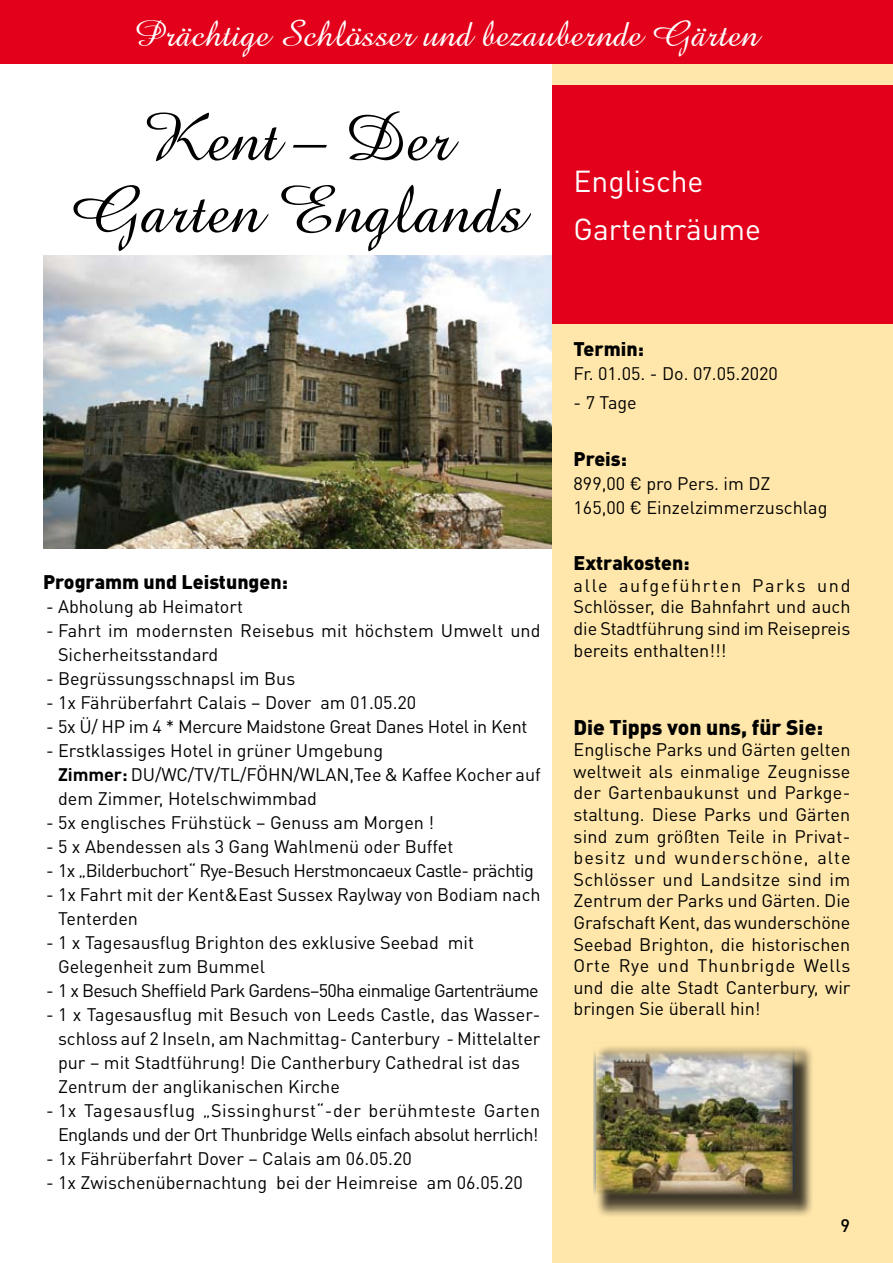
<style>
.page{position:relative;width:893px;height:1263px;background:#fff}
.page>*{position:absolute;margin:0;border:0;box-sizing:border-box;transform-origin:0 0}
.t1{font:67.5px/72px "Amazone BT";color:#000;text-align:center}
.t2{font:37.5px "Amazone BT";color:#fff}
.t3{font:30px/48px "DIN Pro";color:#fff}
.t4{font:900 21px "DIN Pro";color:#000}
.t5{font:900 19.5px "DIN Pro";color:#000}
.t6{font:18px/21.6px "DIN Pro";color:#000}
.t7{font:18px/24px "DIN Pro";letter-spacing:-.03em;color:#000;text-align:center}
.t8{font:18px "DIN Pro";letter-spacing:-.035em;color:#000}
.t9{font:18px "DIN Pro";letter-spacing:-.04em;color:#000}
.t10{font:18px "DIN Pro";letter-spacing:-.02em;color:#000}
.t11{font:500 18px "DIN Pro";color:#000}
.s1{font-weight:700}
</style>
<div class="page">
<img style="left:43px;top:255px;width:510px;height:294px">
<div style="left:553px;top:64px;width:340px;height:1199px;background:#ffe7ab"></div>
<div style="left:0;top:0;width:893px;height:64px;background:#e2001a"></div>
<div style="left:553px;top:85px;width:340px;height:238px;background:#e2001a"></div>
<div style="left:595px;top:1044px;width:225px;height:180px;background:#000;opacity:.75"></div>
<img style="left:597px;top:1052px;width:195px;height:142px">
<h2 class="t2" style="left:134px;top:12px;width:627px">Prächtige Schlösser und bezaubernde Gärten</h2>
<h1 class="t1" style="left:69px;top:103px;width:458px">Kent – Der<br>Garten Englands</h1>
<h3 class="t3" style="left:573px;top:156px;width:189px">Englische<br>Gartenträume</h3>
<p class="t5" style="left:43px;top:569px;width:246px">Programm und Leistungen:</p>
<p class="t6" style="left:46px;top:595px;width:198px">- Abholung ab Heimatort</p>
<p class="t6" style="left:58px;top:618px;width:484px;line-height:24px;text-indent:-12px">- Fahrt im modernsten Reisebus mit höchstem Umwelt und<br>Sicherheitsstandard</p>
<p class="t6" style="left:46px;top:667px;width:251px">- Begrüssungsschnapsl im Bus</p>
<p class="t6" style="left:46px;top:691px;width:372px">- 1x Fährüberfahrt Calais – Dover am 01.05.20</p>
<p class="t10" style="left:46px;top:714px;width:483px">- 5x Ü/ HP im 4 * Mercure Maidstone Great Danes Hotel in Kent</p>
<p class="t6" style="left:58px;top:738px;width:484px;line-height:24px;text-indent:-12px">- Erstklassiges Hotel in grüner Umgebung<br><span class="s1">Zimmer:</span> DU/WC/TV/TL/FÖHN/WLAN,Tee &amp; Kaffee Kocher auf dem Zimmer, Hotelschwimmbad</p>
<p class="t6" style="left:46px;top:811px;width:390px">- 5x englisches Frühstück – Genuss am Morgen !</p>
<p class="t6" style="left:46px;top:835px;width:409px">- 5 x Abendessen als 3 Gang Wahlmenü oder Buffet</p>
<p class="t8" style="left:46px;top:858px;width:489px">- 1x „Bilderbuchort“ Rye-Besuch Herstmoncaeux Castle- prächtig</p>
<p class="t6" style="left:58px;top:882px;width:484px;line-height:24px;text-indent:-12px">- 1x Fahrt mit der Kent&amp;East Sussex Raylway von Bodiam nach<br>Tenterden</p>
<p class="t6" style="left:58px;top:930px;width:418px;line-height:24px;text-indent:-12px">- 1 x Tagesausflug Brighton des exklusive Seebad mit<br>Gelegenheit zum Bummel</p>
<p class="t9" style="left:46px;top:978px;width:494px">- 1 x Besuch Sheffield Park Gardens–50ha einmalige Gartenträume</p>
<p class="t6" style="left:58px;top:1002px;width:484px;line-height:24px;text-indent:-12px">- 1 x Tagesausflug mit Besuch von Leeds Castle, das Wasser&shy;schloss auf 2 Inseln, am Nachmittag- Canterbury - Mittelalter pur – mit Stadtführung! Die Cantherbury Cathedral ist das Zentrum der anglikanischen Kirche</p>
<p class="t7" style="left:46px;top:1098px;width:496px">- 1x Tagesausflug „Sissinghurst“-der berühmteste Garten<br>Englands und der Ort Thunbridge Wells einfach absolut herrlich!</p>
<p class="t6" style="left:46px;top:1147px;width:367px">- 1x Fährüberfahrt Dover – Calais am 06.05.20</p>
<p class="t6" style="left:46px;top:1171px;width:478px">- 1x Zwischenübernachtung bei der Heimreise am 06.05.20</p>
<p class="t5" style="left:573px;top:336px;width:72px">Termin:</p>
<p class="t6" style="left:573px;top:362px;width:206px">Fr. 01.05. - Do. 07.05.2020</p>
<p class="t6" style="left:573px;top:391px;width:65px">- 7 Tage</p>
<p class="t5" style="left:573px;top:445px;width:55px">Preis:</p>
<p class="t6" style="left:573px;top:470px;width:255px;line-height:24px">899,00 € pro Pers. im DZ<br>165,00 € Einzelzimmerzuschlag</p>
<p class="t5" style="left:573px;top:550px;width:118px">Extrakosten:</p>
<p class="t6" style="left:573px;top:574px;width:278px;text-align:justify">alle aufgeführten Parks und Schlösser, die Bahnfahrt und auch die Stadtführung sind im Reisepreis bereits enthalten!!!</p>
<p class="t4" style="left:573px;top:713px;width:251px">Die Tipps von uns, für Sie:</p>
<p class="t6" style="left:573px;top:738px;width:279px;text-align:justify">Englische Parks und Gärten gelten weltweit als einmalige Zeugnisse der Gartenbaukunst und Parkge&shy;staltung. Diese Parks und Gärten sind zum größten Teile in Privat&shy;besitz und wunderschöne, alte Schlösser und Landsitze sind im Zentrum der Parks und Gärten. Die Grafschaft Kent, das wunderschöne Seebad Brighton, die historischen Orte Rye und Thunbrigde Wells und die alte Stadt Canterbury, wir bringen Sie überall hin!</p>
<p class="t11" style="left:841px;top:1214px;width:11px">9</p>
</div>
